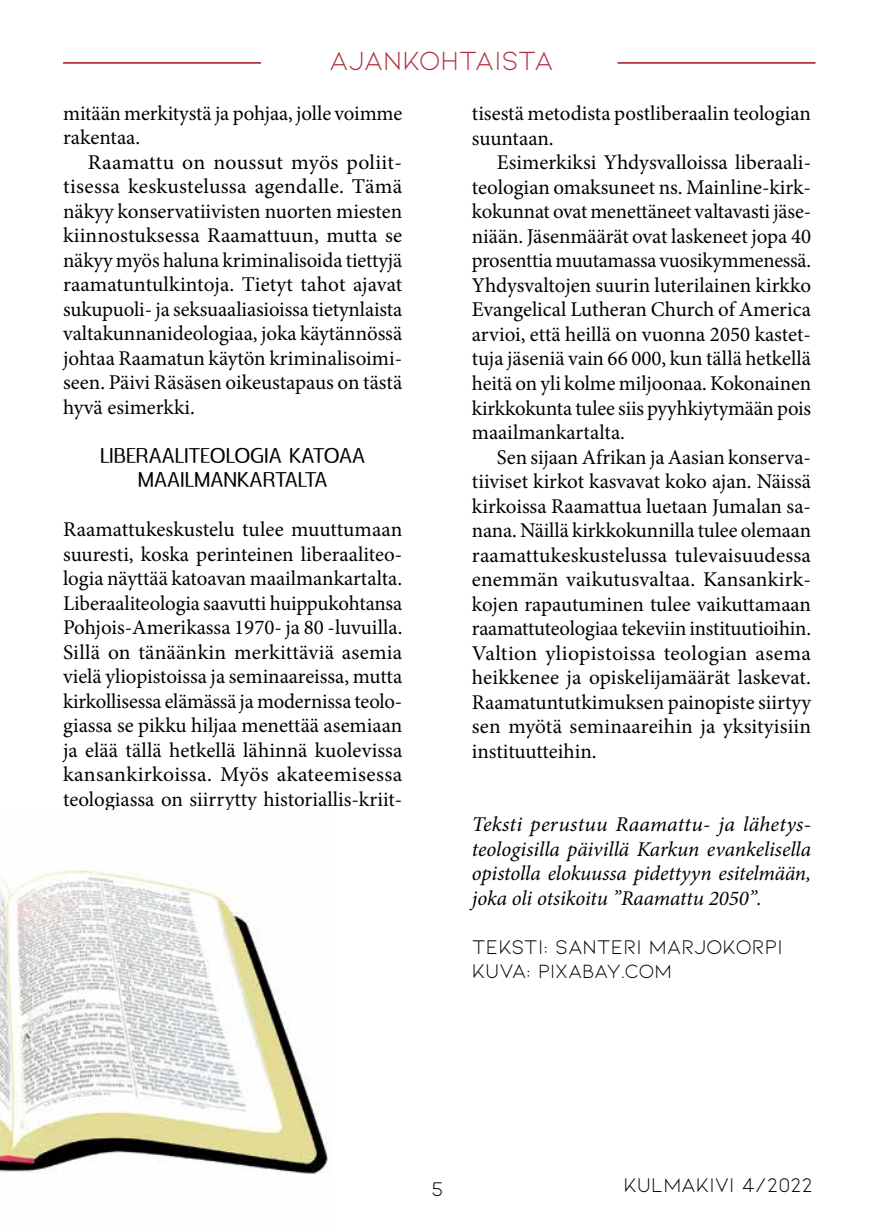
<style>
.page{position:relative;width:874px;height:1231px;background:#fff}
.page>*{position:absolute;margin:0;border:0;box-sizing:border-box;transform-origin:0 0}
.t1{font:28px "Kiona";color:#ae3541}
.t2{font:21px/24.5px "Minion Pro";color:#000;text-align:justify}
.t3{font:italic 21px/24.5px "Minion Pro";letter-spacing:-.005em;color:#000;text-align:justify}
.t4{font:21px "Kiona";color:#000}
.t5{font:21px/24.5px "Rabelo";color:#000;text-align:center}
.t6{font:20.47px "Kiona";color:#000}
.s1{font-size:21px}
</style>
<div class="page">
<hr style="left:617px;top:62px;width:198px;height:2px;background:#ae3541">
<hr style="left:63px;top:62px;width:198px;height:2px;background:#ae3541">
<img style="left:0;top:870px;width:329px;height:304px">
<h1 class="t1" style="left:329px;top:45px;width:226px">AJANKOHTAISTA</h1>
<p class="t2" style="left:63px;top:101px;width:340px">mitään merkitystä ja pohjaa, jolle voimme rakentaa.</p>
<p class="t2" style="left:63px;top:150px;width:340px;text-indent:25px">Raamattu on noussut myös poliit&shy;tisessa keskustelussa agendalle. Tämä näkyy konservatiivisten nuorten miesten kiinnostuksessa Raamattuun, mutta se näkyy myös haluna kriminalisoida tiettyjä raamatuntulkintoja. Tietyt tahot ajavat sukupuoli- ja seksuaaliasioissa tietynlaista valtakunnanideologiaa, joka käytännössä johtaa Raamatun käytön kriminalisoimi&shy;seen. Päivi Räsäsen oikeustapaus on tästä hyvä esimerkki.</p>
<p class="t5" style="left:100px;top:443px;width:266px">LIBERAALITEOLOGIA KATOAA<br>MAAILMANKARTALTA</p>
<p class="t2" style="left:63px;top:517px;width:341px">Raamattukeskustelu tulee muuttumaan suuresti, koska perinteinen liberaaliteo&shy;logia näyttää katoavan maailmankartalta.<br>Liberaaliteologia saavutti huippukohtansa Pohjois-Amerikassa 1970- ja 80 -luvuilla.<br>Sillä on tänäänkin merkittäviä asemia vielä yliopistoissa ja seminaareissa, mutta kirkollisessa elämässä ja modernissa teolo&shy;giassa se pikku hiljaa menettää asemiaan ja elää tällä hetkellä lähinnä kuolevissa kansankirkoissa. Myös akateemisessa teologiassa on siirrytty historiallis-kriit-</p>
<p class="t2" style="left:471px;top:101px;width:340px">tisestä metodista postliberaalin teologian suuntaan.</p>
<p class="t2" style="left:471px;top:150px;width:340px;text-indent:25px">Esimerkiksi Yhdysvalloissa liberaali&shy;teologian omaksuneet ns. Mainline-kirk&shy;kokunnat ovat menettäneet valtavasti jäse&shy;niään. Jäsenmäärät ovat laskeneet jopa 40 prosenttia muutamassa vuosikymmenessä.<br>Yhdysvaltojen suurin luterilainen kirkko Evangelical Lutheran Church of America arvioi, että heillä on vuonna 2050 kastet&shy;tuja jäseniä vain 66 000, kun tällä hetkellä heitä on yli kolme miljoonaa. Kokonainen kirkkokunta tulee siis pyyhkiytymään pois maailmankartalta.</p>
<p class="t2" style="left:471px;top:444px;width:340px;text-indent:25px">Sen sijaan Afrikan ja Aasian konserva&shy;tiiviset kirkot kasvavat koko ajan. Näissä kirkoissa Raamattua luetaan Jumalan sa&shy;nana. Näillä kirkkokunnilla tulee olemaan raamattukeskustelussa tulevaisuudessa enemmän vaikutusvaltaa. Kansankirk&shy;kojen rapautuminen tulee vaikuttamaan raamattuteologiaa tekeviin instituutioihin.<br>Valtion yliopistoissa teologian asema heikkenee ja opiskelijamäärät laskevat.<br>Raamatuntutkimuksen painopiste siirtyy sen myötä seminaareihin ja yksityisiin instituutteihin.</p>
<p class="t3" style="left:471px;top:812px;width:340px">Teksti perustuu Raamattu- ja lähetys&shy;teologisilla päivillä Karkun evankelisella opistolla elokuussa pidettyyn esitelmään, joka oli otsikoitu ”Raamattu 2050”.</p>
<p class="t4" style="left:471px;top:934px;width:312px">TEKSTI: SANTERI MARJOKORPI</p>
<p class="t6" style="left:471px;top:959px;width:201px"><span class="s1">KUVA:</span> PIXABAY.COM</p>
<p class="t4" style="left:431px;top:1177px;width:13px">5</p>
<p class="t4" style="left:623px;top:1173px;width:191px">KULMAKIVI 4/2022</p>
</div>
